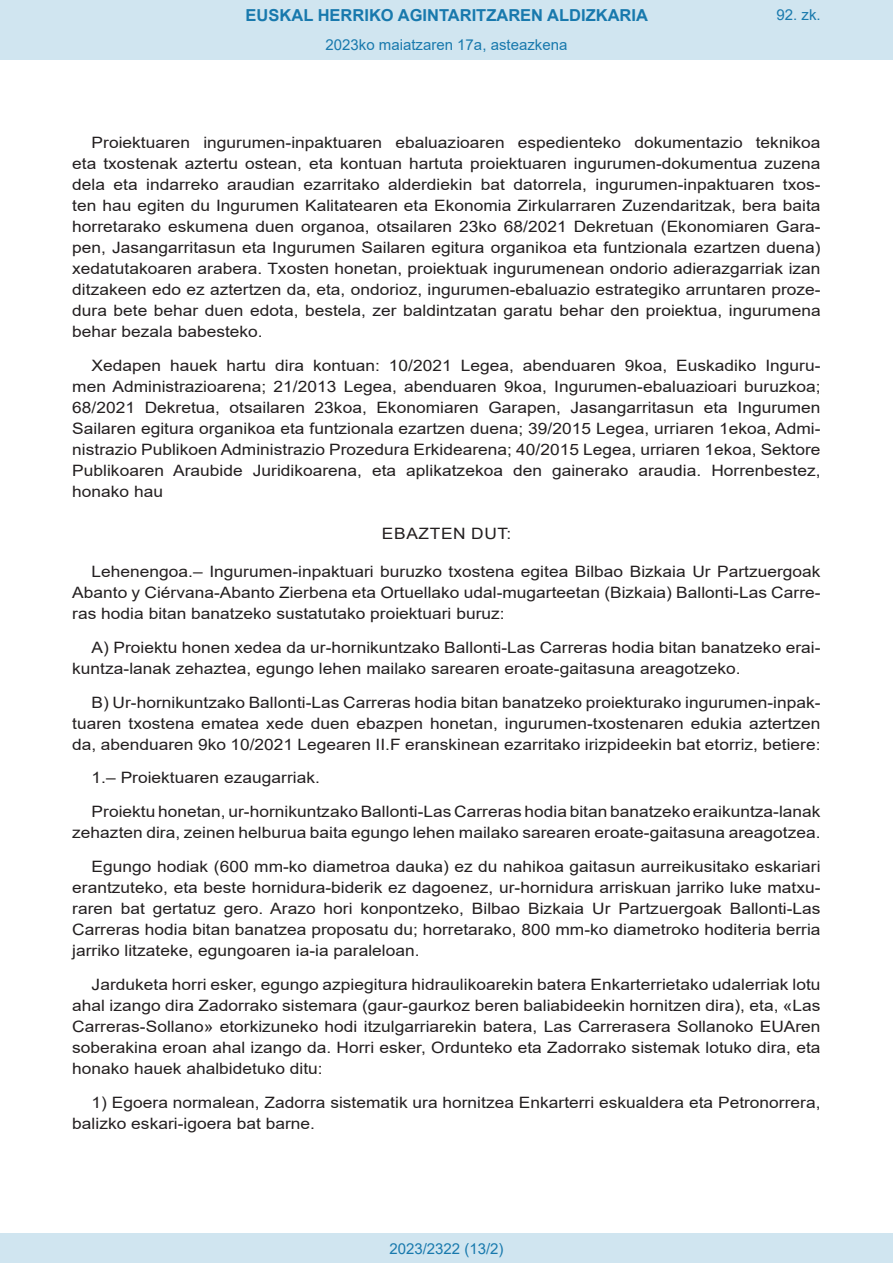
<style>
.page{position:relative;width:893px;height:1263px;background:#fff}
.page>*{position:absolute;margin:0;border:0;box-sizing:border-box;transform-origin:0 0}
.t1{font:700 16.5px "Arial";color:#1879ad}
.BOPVDetalle{font:15.6px/21px "Arial";color:#231f20;text-align:justify;scale:1.11 1}
.BOPVClave{font:15.6px "Arial";letter-spacing:.035em;color:#231f20;scale:1.11 1}
.Paginacion_Centro{font:15px "Arial";color:#1879ad}
</style>
<div class="page">
<div style="left:0;top:0;width:893px;height:60px;background:#d0e5f0"></div>
<div style="left:0;top:1233px;width:893px;height:30px;background:#d0e5f0"></div>
<p class="t1" style="left:246px;top:3px;width:404px">EUSKAL HERRIKO AGINTARITZAREN ALDIZKARIA</p>
<p class="Paginacion_Centro" style="left:326px;top:35px;width:243px">2023ko maiatzaren 17a, asteazkena</p>
<p class="Paginacion_Centro" style="left:776px;top:5px;width:46px">92. zk.</p>
<p class="BOPVDetalle" style="left:72px;top:132px;width:676px;text-indent:19px">Proiektuaren ingurumen-inpaktuaren ebaluazioaren espedienteko dokumentazio teknikoa eta txostenak aztertu ostean, eta kontuan hartuta proiektuaren ingurumen-dokumentua zuzena dela eta indarreko araudian ezarritako alderdiekin bat datorrela, ingurumen-inpaktuaren txos&shy;ten hau egiten du Ingurumen Kalitatearen eta Ekonomia Zirkularraren Zuzendaritzak, bera baita horretarako eskumena duen organoa, otsailaren 23ko 68/2021 Dekretuan (Ekonomiaren Gara&shy;pen, Jasangarritasun eta Ingurumen Sailaren egitura organikoa eta funtzionala ezartzen duena) xedatutakoaren arabera. Txosten honetan, proiektuak ingurumenean ondorio adierazgarriak izan ditzakeen edo ez aztertzen da, eta, ondorioz, ingurumen-ebaluazio estrategiko arruntaren proze&shy;dura bete behar duen edota, bestela, zer baldintzatan garatu behar den proiektua, ingurumena behar bezala babesteko.</p>
<p class="BOPVDetalle" style="left:72px;top:355px;width:676px;text-indent:19px">Xedapen hauek hartu dira kontuan: 10/2021 Legea, abenduaren 9koa, Euskadiko Inguru&shy;men Administrazioarena; 21/2013 Legea, abenduaren 9koa, Ingurumen-ebaluazioari buruzkoa; 68/2021 Dekretua, otsailaren 23koa, Ekonomiaren Garapen, Jasangarritasun eta Ingurumen Sailaren egitura organikoa eta funtzionala ezartzen duena; 39/2015 Legea, urriaren 1ekoa, Admi&shy;nistrazio Publikoen Administrazio Prozedura Erkidearena; 40/2015 Legea, urriaren 1ekoa, Sektore Publikoaren Araubide Juridikoarena, eta aplikatzekoa den gainerako araudia. Horrenbestez, honako hau</p>
<p class="BOPVClave" style="left:382px;top:523px;width:118px">EBAZTEN DUT:</p>
<p class="BOPVDetalle" style="left:72px;top:561px;width:676px;text-indent:19px">Lehenengoa.– Ingurumen-inpaktuari buruzko txostena egitea Bilbao Bizkaia Ur Partzuergoak Abanto y Ciérvana-Abanto Zierbena eta Ortuellako udal-mugarteetan (Bizkaia) Ballonti-Las Carre&shy;ras hodia bitan banatzeko sustatutako proiektuari buruz:</p>
<p class="BOPVDetalle" style="left:72px;top:637px;width:676px;text-indent:19px">A) Proiektu honen xedea da ur-hornikuntzako Ballonti-Las Carreras hodia bitan banatzeko erai&shy;kuntza-lanak zehaztea, egungo lehen mailako sarearen eroate-gaitasuna areagotzeko.</p>
<p class="BOPVDetalle" style="left:72px;top:692px;width:676px;text-indent:19px">B) Ur-hornikuntzako Ballonti-Las Carreras hodia bitan banatzeko proiekturako ingurumen-inpak&shy;tuaren txostena ematea xede duen ebazpen honetan, ingurumen-txostenaren edukia aztertzen da, abenduaren 9ko 10/2021 Legearen II.F eranskinean ezarritako irizpideekin bat etorriz, betiere:</p>
<p class="BOPVDetalle" style="left:92px;top:767px;width:207px">1.– Proiektuaren ezaugarriak.</p>
<p class="BOPVDetalle" style="left:72px;top:801px;width:676px;text-align:right">Proiektu honetan, ur-hornikuntzako Ballonti-Las Carreras hodia bitan banatzeko eraikuntza-lanak zehazten dira, zeinen helburua baita egungo lehen mailako sarearen eroate-gaitasuna areagotzea.</p>
<p class="BOPVDetalle" style="left:72px;top:856px;width:676px;text-indent:19px">Egungo hodiak (600 mm-ko diametroa dauka) ez du nahikoa gaitasun aurreikusitako eskariari erantzuteko, eta beste hornidura-biderik ez dagoenez, ur-hornidura arriskuan jarriko luke matxu&shy;raren bat gertatuz gero. Arazo hori konpontzeko, Bilbao Bizkaia Ur Partzuergoak Ballonti-Las Carreras hodia bitan banatzea proposatu du; horretarako, 800 mm-ko diametroko hoditeria berria jarriko litzateke, egungoaren ia-ia paraleloan.</p>
<p class="BOPVDetalle" style="left:72px;top:974px;width:676px;text-indent:19px">Jarduketa horri esker, egungo azpiegitura hidraulikoarekin batera Enkarterrietako udalerriak lotu ahal izango dira Zadorrako sistemara (gaur-gaurkoz beren baliabideekin hornitzen dira), eta, «Las Carreras-Sollano» etorkizuneko hodi itzulgarriarekin batera, Las Carrerasera Sollanoko EUAren soberakina eroan ahal izango da. Horri esker, Ordunteko eta Zadorrako sistemak lotuko dira, eta honako hauek ahalbidetuko ditu:</p>
<p class="BOPVDetalle" style="left:72px;top:1091px;width:676px;text-indent:19px">1) Egoera normalean, Zadorra sistematik ura hornitzea Enkarterri eskualdera eta Petronorrera, balizko eskari-igoera bat barne.</p>
<p class="Paginacion_Centro" style="left:389px;top:1238px;width:116px">2023/2322 (13/2)</p>
</div>
